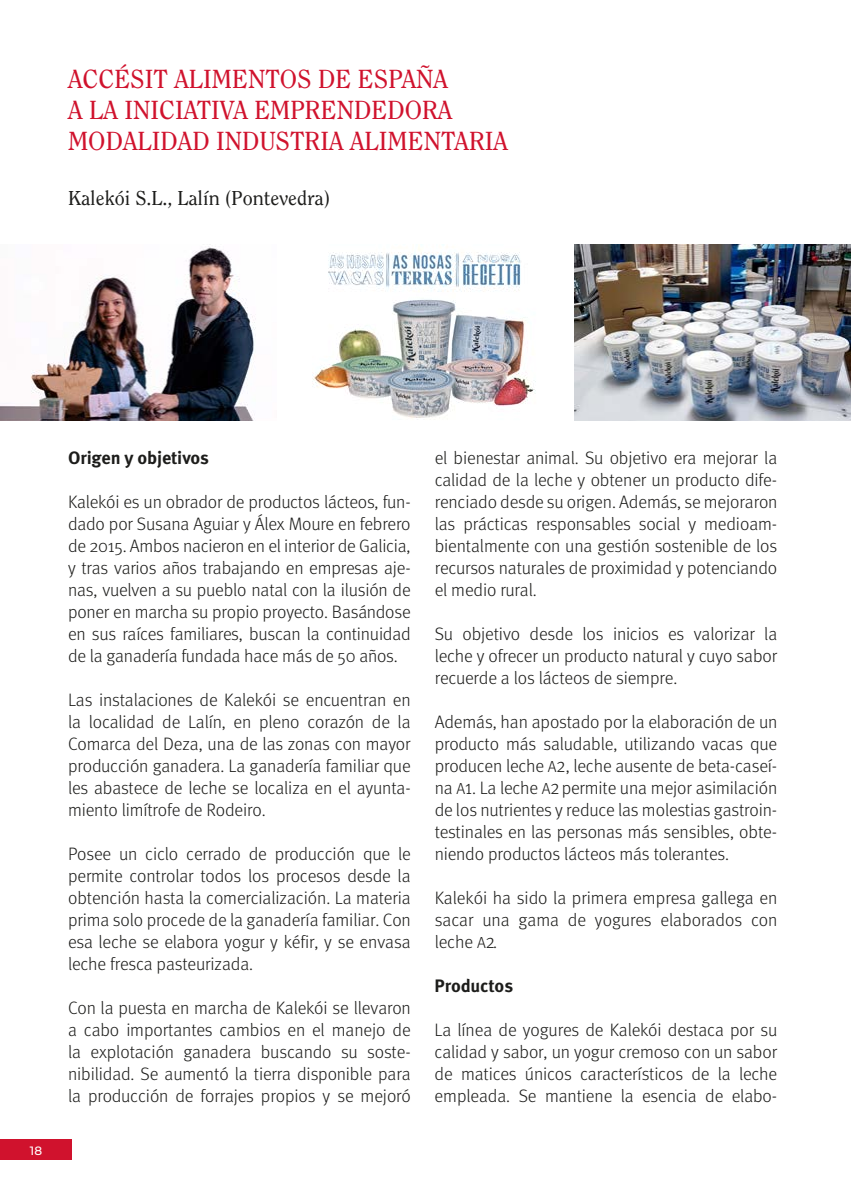
<style>
.page{position:relative;width:851px;height:1191px;background:#fff}
.page>*{position:absolute;margin:0;border:0;box-sizing:border-box;transform-origin:0 0}
.t1{font:26px/31.2px "Clearface";color:#d0122d}
.t2{font:20px "Clearface";color:#1d1d1b}
.t3{font:300 18px/22px "FF Meta Pro";letter-spacing:-.005em;color:#1d1d1b;text-align:justify}
.t4{font:700 18px "FF Meta Pro";letter-spacing:-.005em;color:#1d1d1b}
.t5{font:500 12px "Montserrat";color:#fff}
.s1{font-size:16px}
.s2{font-size:20px}
</style>
<div class="page">
<div style="left:0;top:1138px;width:72px;height:21px;background:#d0122d"></div>
<img style="left:574px;top:244px;width:276px;height:177px">
<img style="left:312px;top:244px;width:224px;height:174px">
<img style="left:0;top:246px;width:256px;height:175px">
<h1 class="t1" style="left:68px;top:62px;width:441px">ACCÉSIT ALIMENTOS DE ESPAÑA<br>A LA INICIATIVA EMPRENDEDORA<br>MODALIDAD INDUSTRIA ALIMENTARIA</h1>
<p class="t2" style="left:68px;top:186px;width:264px">Kalekói S.L., Lalín (Pontevedra)</p>
<p class="t5" style="left:30px;top:1142px;width:14px">18</p>
<p class="t4" style="left:68px;top:444px;width:142px">Origen y objetivos</p>
<p class="t3" style="left:68px;top:490px;width:344px">Kalekói es un obrador de productos lácteos, fun&shy;dado por Susana Aguiar y Álex Moure en febrero de 2015. Ambos nacieron en el interior de Galicia, y tras varios años trabajando en empresas aje&shy;nas, vuelven a su pueblo natal con la ilusión de poner en marcha su propio proyecto. Basándose en sus raíces familiares, buscan la continuidad de la ganadería fundada hace más de 50 años.</p>
<p class="t3" style="left:68px;top:688px;width:344px">Las instalaciones de Kalekói se encuentran en la localidad de Lalín, en pleno corazón de la Comarca del Deza, una de las zonas con mayor producción ganadera. La ganadería familiar que les abastece de leche se localiza en el ayunta&shy;miento limítrofe de Rodeiro.</p>
<p class="t3" style="left:68px;top:842px;width:344px">Posee un ciclo cerrado de producción que le permite controlar todos los procesos desde la obtención hasta la comercialización. La materia prima solo procede de la ganadería familiar. Con esa leche se elabora yogur y kéfir, y se envasa leche fresca pasteurizada.</p>
<p class="t3" style="left:68px;top:996px;width:344px">Con la puesta en marcha de Kalekói se llevaron a cabo importantes cambios en el manejo de la explotación ganadera buscando su soste&shy;nibilidad. Se aumentó la tierra disponible para la producción de forrajes propios y se mejoró</p>
<p class="t3" style="left:434px;top:446px;width:344px">el bienestar animal. Su objetivo era mejorar la calidad de la leche y obtener un producto dife&shy;renciado desde su origen. Además, se mejoraron las prácticas responsables social y medioam&shy;bientalmente con una gestión sostenible de los recursos naturales de proximidad y potenciando el medio rural.</p>
<p class="t3" style="left:434px;top:622px;width:344px">Su objetivo desde los inicios es valorizar la leche y ofrecer un producto natural y cuyo sabor recuerde a los lácteos de siempre.</p>
<p class="t3" style="left:434px;top:710px;width:344px">Además, han apostado por la elaboración de un producto más saludable, utilizando vacas que producen leche <span class="s1">A</span><span class="s2">2</span>, leche ausente de beta-caseí&shy;na <span class="s1">A</span><span class="s2">1</span>. La leche <span class="s1">A</span><span class="s2">2</span> permite una mejor asimilación de los nutrientes y reduce las molestias gastroin&shy;testinales en las personas más sensibles, obte&shy;niendo productos lácteos más tolerantes.</p>
<p class="t3" style="left:434px;top:886px;width:344px">Kalekói ha sido la primera empresa gallega en sacar una gama de yogures elaborados con leche <span class="s1">A</span><span class="s2">2</span>.</p>
<p class="t4" style="left:434px;top:972px;width:80px">Productos</p>
<p class="t3" style="left:434px;top:1018px;width:344px">La línea de yogures de Kalekói destaca por su calidad y sabor, un yogur cremoso con un sabor de matices únicos característicos de la leche empleada. Se mantiene la esencia de elabo-</p>
</div>
